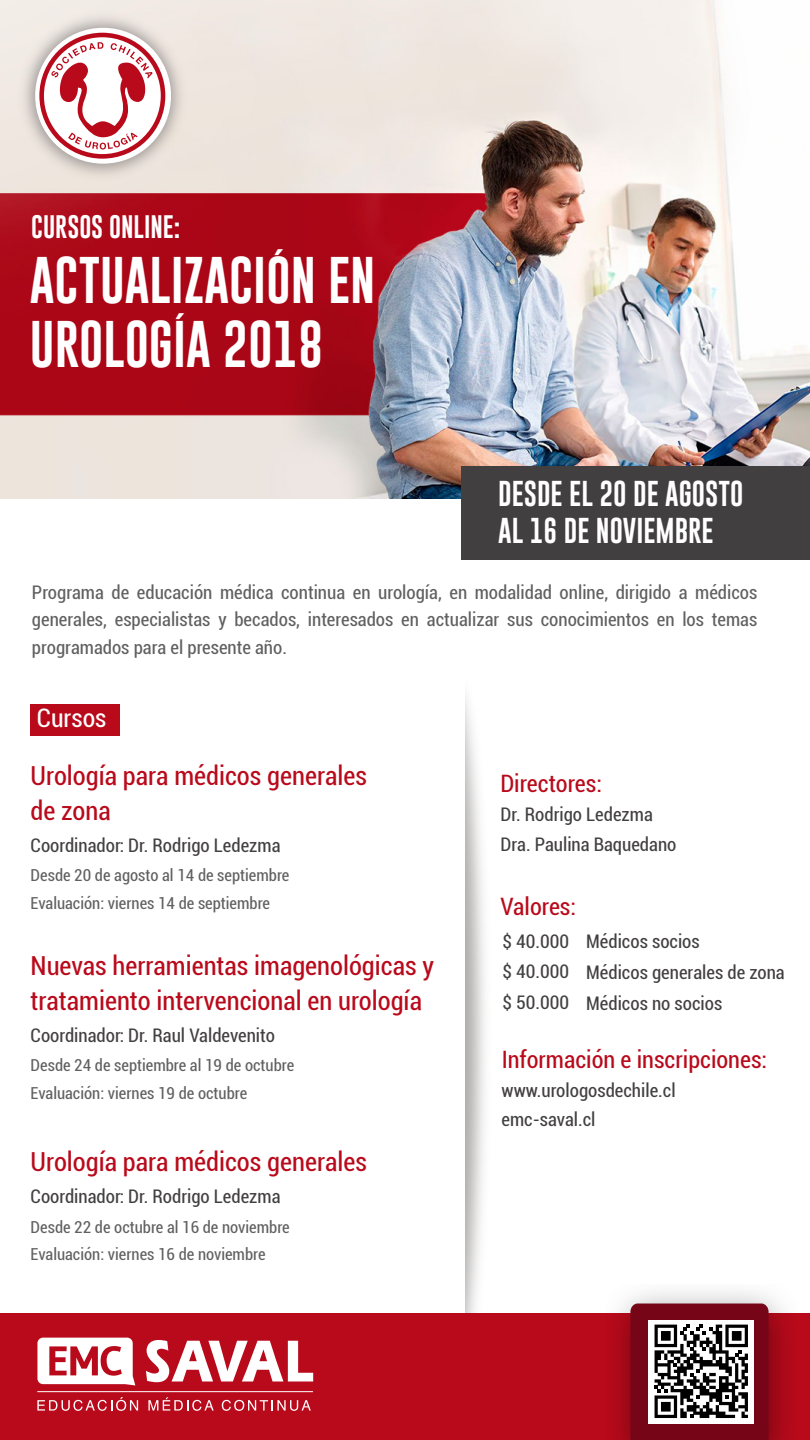
<style>
.page{position:relative;width:810px;height:1440px;background:#fff}
.page>*{position:absolute;margin:0;border:0;box-sizing:border-box;transform-origin:0 0}
.t1{font:48.15px/63.9px "Gobold Lowplus";color:#fff}
.t2{font:condensed 26.25px/34.5px "Roboto";color:#b90a1b}
.t3{font:26.25px/36.9px "Gobold Lowplus";color:#fff}
.t4{font:condensed 25.5px "Roboto";color:#fff}
.t5{font:condensed 24px "Roboto";color:#b90a1b}
.t6{font:23.77px "Gobold Lowplus";color:#fff}
.t7{font:condensed 18.75px/30.8px "Roboto";color:#423f40}
.t8{font:condensed 18.75px/27.8px "Roboto";color:#606060;text-align:justify}
.t9{font:condensed 16.5px/27.8px "Roboto";color:#606060}
</style>
<div class="page">
<img style="left:0;top:0;width:810px;height:499px">
<div style="left:0;top:1313px;width:810px;height:127px;background:#b90a1b"></div>
<div style="left:461px;top:466px;width:349px;height:93px;background:#423f40"></div>
<img style="left:5px;top:0;width:196px;height:194px">
<div style="left:35px;top:28px;width:136px;height:136px;background:#fff;border-radius:50%"></div>
<svg style="left:39px;top:33px;width:126px;height:126px"></svg>
<div style="left:30px;top:704px;width:90px;height:31px;background:#b90a1b"></div>
<svg style="left:37px;top:1338px;width:98px;height:47px"></svg>
<svg style="left:146px;top:1340px;width:167px;height:42px"></svg>
<svg style="left:37px;top:1397px;width:101px;height:14px"></svg>
<svg style="left:148px;top:1397px;width:66px;height:14px"></svg>
<svg style="left:222px;top:1400px;width:89px;height:11px"></svg>
<hr style="left:37px;top:1391px;width:276px;height:1px;background:#fff">
<svg style="left:630px;top:1304px;width:139px;height:136px;background:#86565e"></svg>
<p class="t6" style="left:31px;top:211px;width:151px">CURSOS ONLINE:</p>
<h1 class="t1" style="left:30px;top:251px;width:347px">ACTUALIZACIÓN EN<br>UROLOGÍA 2018</h1>
<h2 class="t3" style="left:498px;top:477px;width:247px">DESDE EL 20 DE AGOSTO<br>AL 16 DE NOVIEMBRE</h2>
<p class="t8" style="left:32px;top:577px;width:727px">Programa de educación médica continua en urología, en modalidad online, dirigido a médicos generales, especialistas y becados, interesados en actualizar sus conocimientos en los temas programados para el presente año.</p>
<h3 class="t4" style="left:37px;top:701px;width:71px">Cursos</h3>
<h2 class="t2" style="left:31px;top:758px;width:338px">Urología para médicos generales de zona</h2>
<p class="t7" style="left:31px;top:829px;width:251px">Coordinador: Dr. Rodrigo Ledezma</p>
<p class="t9" style="left:31px;top:861px;width:260px">Desde 20 de agosto al 14 de septiembre<br>Evaluación: viernes 14 de septiembre</p>
<h2 class="t2" style="left:31px;top:948px;width:405px">Nuevas herramientas imagenológicas y tratamiento intervencional en urología</h2>
<p class="t7" style="left:31px;top:1020px;width:246px">Coordinador: Dr. Raul Valdevenito</p>
<p class="t9" style="left:31px;top:1051px;width:265px">Desde 24 de septiembre al 19 de octubre<br>Evaluación: viernes 19 de octubre</p>
<h2 class="t2" style="left:31px;top:1144px;width:338px">Urología para médicos generales</h2>
<p class="t7" style="left:31px;top:1181px;width:251px">Coordinador: Dr. Rodrigo Ledezma</p>
<p class="t9" style="left:31px;top:1212px;width:261px">Desde 22 de octubre al 16 de noviembre<br>Evaluación: viernes 16 de noviembre</p>
<p class="t5" style="left:500px;top:767px;width:103px">Directores:</p>
<p class="t7" style="left:501px;top:798px;width:177px">Dr. Rodrigo Ledezma<br>Dra. Paulina Baquedano</p>
<p class="t5" style="left:501px;top:889px;width:77px">Valores:</p>
<p class="t7" style="left:502px;top:925px;width:68px;text-align:justify">$ 40.000 $ 40.000 $ 50.000</p>
<p class="t5" style="left:502px;top:1042px;width:267px">Información e inscripciones:</p>
<p class="t7" style="left:502px;top:1075px;width:176px;line-height:29.2px">www.urologosdechile.cl emc-saval.cl</p>
<p class="t7" style="left:586px;top:925px;width:200px">Médicos socios<br>Médicos generales de zona<br>Médicos no socios</p>
</div>
